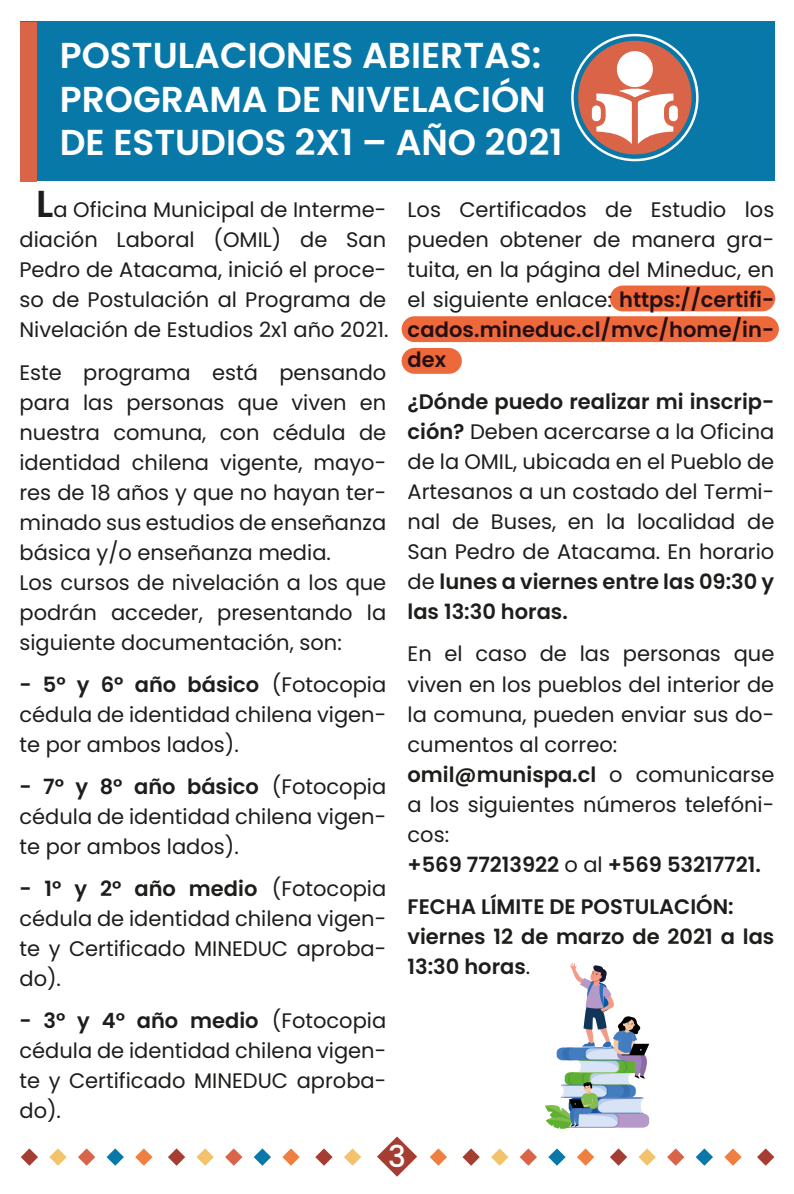
<style>
.page{position:relative;width:794px;height:1194px;background:#fff}
.page>*{position:absolute;margin:0;border:0;box-sizing:border-box;transform-origin:0 0}
.t1{font:600 36px/43.2px "Poppins";color:#fff}
.t2{font:500 30px "Poppins";color:#fff}
.t3{font:21px/30px "Poppins";color:#1d1d1b;text-align:justify}
.t4{font:600 21px/30px "Poppins";color:#1d1d1b}
.s1{font-weight:600;font-size:37.5px}
.s2{font-weight:600}
.s3{font-weight:600;color:#29235c}
.s4{font-weight:400}
</style>
<div class="page">
<svg style="left:377px;top:1136px;width:40px;height:40px"></svg>
<div style="left:20px;top:21px;width:754px;height:160px;background:#0878a8"></div>
<div style="left:20px;top:22px;width:16px;height:160px;background:#da6448"></div>
<div style="left:578px;top:41px;width:113px;height:113px;background:#da6448;border-radius:50%"></div>
<div style="left:617px;top:51px;width:36px;height:36px;background:#fff;border-radius:50%"></div>
<svg style="left:592px;top:88px;width:86px;height:56px"></svg>
<svg style="left:21px;top:1148px;width:17px;height:17px"></svg>
<svg style="left:49px;top:1148px;width:18px;height:17px"></svg>
<svg style="left:78px;top:1148px;width:17px;height:17px"></svg>
<svg style="left:107px;top:1148px;width:17px;height:17px"></svg>
<svg style="left:135px;top:1148px;width:17px;height:17px"></svg>
<svg style="left:168px;top:1148px;width:17px;height:17px"></svg>
<svg style="left:196px;top:1148px;width:18px;height:17px"></svg>
<svg style="left:225px;top:1148px;width:17px;height:17px"></svg>
<svg style="left:254px;top:1148px;width:17px;height:17px"></svg>
<svg style="left:282px;top:1148px;width:18px;height:17px"></svg>
<svg style="left:315px;top:1148px;width:18px;height:17px"></svg>
<svg style="left:344px;top:1148px;width:17px;height:17px"></svg>
<svg style="left:430px;top:1148px;width:17px;height:17px"></svg>
<svg style="left:462px;top:1148px;width:18px;height:17px"></svg>
<svg style="left:491px;top:1148px;width:17px;height:17px"></svg>
<svg style="left:520px;top:1148px;width:17px;height:17px"></svg>
<svg style="left:548px;top:1148px;width:18px;height:17px"></svg>
<svg style="left:577px;top:1148px;width:17px;height:17px"></svg>
<svg style="left:610px;top:1148px;width:17px;height:17px"></svg>
<svg style="left:638px;top:1148px;width:18px;height:17px"></svg>
<svg style="left:667px;top:1148px;width:17px;height:17px"></svg>
<svg style="left:696px;top:1148px;width:17px;height:17px"></svg>
<svg style="left:724px;top:1148px;width:18px;height:17px"></svg>
<svg style="left:757px;top:1148px;width:17px;height:17px"></svg>
<svg style="left:545px;top:963px;width:105px;height:165px"></svg>
<div style="left:402px;top:316px;width:377px;height:26px;background:#ed693c;border-radius:13px"></div>
<div style="left:610px;top:285px;width:165px;height:26px;background:#ed693c;border-radius:13px"></div>
<div style="left:402px;top:348px;width:60px;height:26px;background:#ed693c;border-radius:13px"></div>
<h1 class="t1" style="left:60px;top:34px;width:504px">POSTULACIONES ABIERTAS:<br>PROGRAMA DE NIVELACIÓN<br>DE ESTUDIOS 2X1 – AÑO 2021</h1>
<p class="t3" style="left:19px;top:195px;width:371px;text-indent:17px"><span class="s1">L</span>a Oficina Municipal de Interme&shy;diación Laboral (OMIL) de San Pedro de Atacama, inició el proce&shy;so de Postulación al Programa de Nivelación de Estudios 2x1 año 2021.</p>
<p class="t3" style="left:19px;top:357px;width:368px;text-align:left">Este programa está pensando para las personas que viven en nuestra comuna, con cédula de identidad chilena vigente, mayo&shy;res de 18 años y que no hayan ter&shy;minado sus estudios de enseñanza básica y/o enseñanza media.<br>Los cursos de nivelación a los que podrán acceder, presentando la siguiente documentación, son:</p>
<p class="t3" style="left:19px;top:669px;width:368px"><span class="s2">- 5° y 6° año básico</span> (Fotocopia cédula de identidad chilena vigen&shy;te por ambos lados).</p>
<p class="t3" style="left:19px;top:771px;width:368px"><span class="s2">- 7° y 8° año básico</span> (Fotocopia cédula de identidad chilena vigen&shy;te por ambos lados).</p>
<p class="t3" style="left:19px;top:873px;width:368px"><span class="s2">- 1° y 2° año medio</span> (Fotocopia cédula de identidad chilena vigen&shy;te y Certificado MINEDUC aproba&shy;do).</p>
<p class="t3" style="left:19px;top:1005px;width:368px"><span class="s2">- 3° y 4° año medio</span> (Fotocopia cédula de identidad chilena vigen&shy;te y Certificado MINEDUC aproba&shy;do).</p>
<p class="t3" style="left:407px;top:195px;width:368px">Los Certificados de Estudio los pueden obtener de manera gra&shy;tuita, en la página del Mineduc, en el siguiente enlace: <span class="s3">https://certifi&shy;cados.mineduc.cl/mvc/home/in&shy;dex</span></p>
<p class="t3" style="left:407px;top:387px;width:368px"><span class="s2">¿Dónde puedo realizar mi inscrip&shy;ción?</span> Deben acercarse a la Oficina de la OMIL, ubicada en el Pueblo de Artesanos a un costado del Termi&shy;nal de Buses, en la localidad de San Pedro de Atacama. En horario de <span class="s2">lunes a viernes entre las 09:30 y las 13:30 horas.</span></p>
<p class="t3" style="left:407px;top:639px;width:368px;text-align:left">En el caso de las personas que viven en los pueblos del interior de la comuna, pueden enviar sus do&shy;cumentos al correo: <span class="s2">omil@munispa.cl</span> o comunicarse a los siguientes números telefóni&shy;cos:<br><span class="s2">+569 77213922</span> o al <span class="s2">+569 53217721.</span></p>
<p class="t4" style="left:407px;top:891px;width:368px">FECHA LÍMITE DE POSTULACIÓN: viernes 12 de marzo de 2021 a las<br>13:30 horas<span class="s4">.</span></p>
<h2 class="t2" style="left:388px;top:1139px;width:19px">3</h2>
</div>
